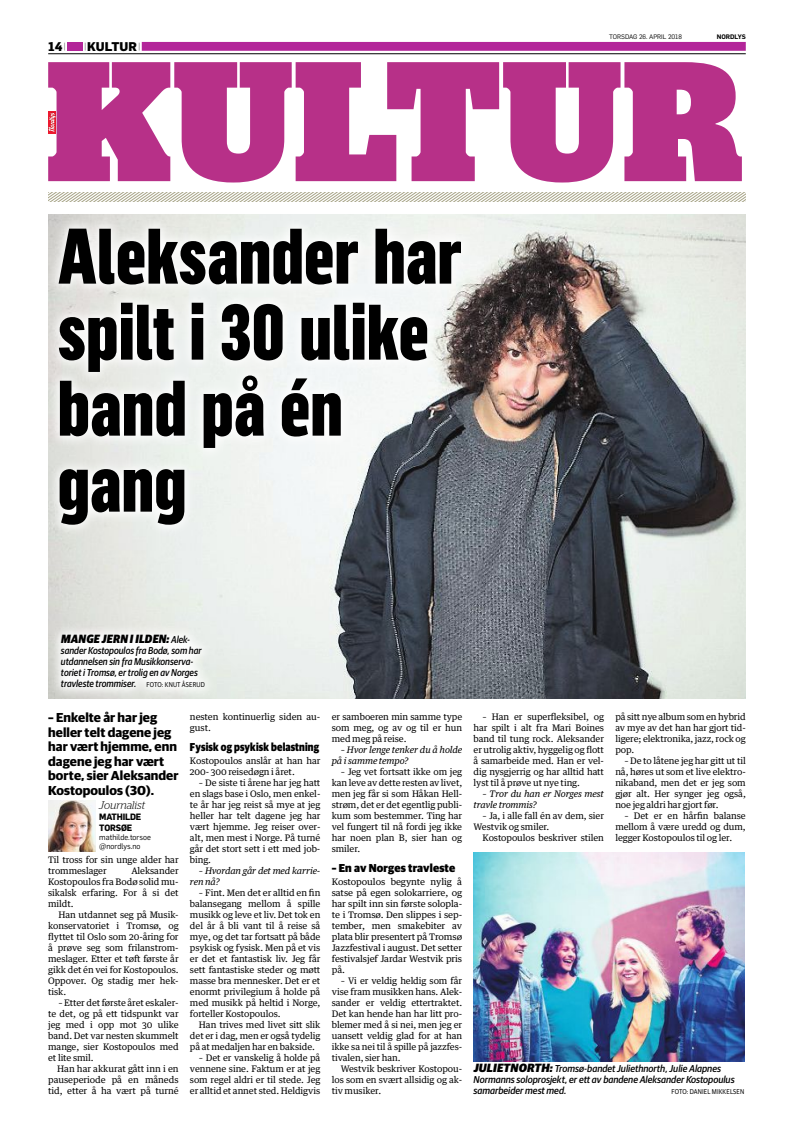
<style>
.page{position:relative;width:794px;height:1134px;background:#fff}
.page>*{position:absolute;margin:0;border:0;box-sizing:border-box;transform-origin:0 0}
.t1{font:900 170px "Stag";letter-spacing:.01em;color:#b73088;scale:.96 1}
.t2{font:900 77px/76px "Amedia Flama Condensed";letter-spacing:-.005em;color:#000;scale:.95 1}
.t3{font:700 13px/14.5px "Guardian Sans";letter-spacing:.005em;color:#000}
.t4{font:800 12.4px "Flama";color:#000}
.t5{font:italic 900 12px "Guardian Sans";letter-spacing:.02em;color:#000;scale:.9 1}
.t6{font:900 11.5px "Guardian Sans";letter-spacing:.015em;color:#000;scale:.83 1}
.t7{font:900 11.5px "Guardian Sans";letter-spacing:.015em;color:#000;scale:.95 1}
.t8{font:italic 300 11px "Stag";color:#000}
.t9{font:italic 500 10px/11px "Guardian Sans";color:#000;scale:.9 1}
.t10{font:italic 500 10px/11px "Guardian Sans";color:#000;scale:.95 1}
.t11{font:9px/11px "Guardian Text Egyp";letter-spacing:-.01em;color:#000;text-align:justify}
.t12{font:italic 9px/11px "Guardian Text Egyp";letter-spacing:-.01em;color:#000}
.t13{font:700 9px/11px "Flama";letter-spacing:-.02em;color:#000;scale:.95 1}
.t14{font:8px/9px "Flama";color:#000;scale:.95 1}
.t15{font:7px "Guardian Sans";letter-spacing:.02em;color:#000;scale:.9 1}
.t16{font:6.4px "Flama";color:#000}
.t17{font:600 6.4px "Flama";color:#000}
.s1{font-family:"Flama Semicondensed";font-weight:200;font-size:10.3px}
.s2{font-weight:500;font-size:10px}
.s3{font-weight:400;font-style:normal;font-size:7px}
.s4{font-weight:900;font-size:12px}
</style>
<div class="page">
<div style="left:142px;top:42px;width:604px;height:9px;background:#b32599"></div>
<div style="left:67px;top:42px;width:16px;height:9px;background:#b32599"></div>
<hr style="left:48px;top:54px;width:698px;height:1px;background:#000">
<svg style="left:49px;top:193px;width:697px;height:9px"></svg>
<div style="left:48px;top:111px;width:8px;height:22px;background:#ed192f"></div>
<svg style="left:48px;top:112px;width:8px;height:20px"></svg>
<img style="left:48px;top:214px;width:698px;height:484px">
<img style="left:473px;top:852px;width:271px;height:209px">
<img style="left:48px;top:800px;width:48px;height:51px">
<svg style="left:48px;top:216px;width:425px;height:321px;fill:#f3f6f6"></svg>
<svg style="left:49px;top:623px;width:167px;height:76px;fill:#f7f8f6"></svg>
<p class="t16" style="left:609px;top:32px;width:74px">TORSDAG 26. APRIL 2018</p>
<p class="t17" style="left:717px;top:32px;width:30px">NORDLYS</p>
<h1 class="t1" style="left:47px;top:23px;width:727px">KULTUR</h1>
<h3 class="t4" style="left:48px;top:37px;width:19px">14<span class="s1">|</span></h3>
<h3 class="t4" style="left:84px;top:37px;width:58px"><span class="s1">|</span>KULTUR<span class="s1">|</span></h3>
<h2 class="t2" style="left:57px;top:216px;width:427px">Aleksander har spilt i 30 ulike band på én gang</h2>
<h3 class="t5" style="left:61px;top:630px;width:145px">MANGE JERN I ILDEN: <span class="s2">Alek-</span></h3>
<p class="t9" style="left:61px;top:644px;width:161px">sander Kostopoulos fra Bodø, som har utdannelsen sin fra Musikkonserva&shy;toriet i Tromsø, er trolig en av Norges travleste trommiser. <span class="s3">FOTO: KNUT ÅSERUD</span></p>
<h3 class="t3" style="left:48px;top:709px;width:132px">– Enkelte år har jeg heller telt dagene jeg har vært hjemme, enn dagene jeg har vært borte, sier Aleksander<br>Kostopoulos (30).</h3>
<p class="t8" style="left:99px;top:799px;width:47px">Journalist</p>
<p class="t13" style="left:99px;top:811px;width:46px">MATHILDE<br>TORSØE</p>
<p class="t14" style="left:99px;top:832px;width:56px">mathilde.torsoe @nordlys.no</p>
<p class="t11" style="left:48px;top:854px;width:132px">Til tross for sin unge alder har trommeslager</p>
<p class="t11" style="left:48px;top:865px;width:132px;text-indent:83px">Aleksander Kostopoulos fra Bodø solid mu&shy;sikalsk erfaring. For å si det mildt.</p>
<p class="t11" style="left:48px;top:908px;width:132px;text-indent:10px">Han utdannet seg på Musik&shy;konservatoriet i Tromsø, og flyttet til Oslo som 20-åring for å prøve seg som frilanstrom&shy;meslager. Etter et tøft første år gikk det én vei for Kostopoulos.<br>Oppover. Og stadig mer hek&shy;tisk.</p>
<p class="t11" style="left:48px;top:996px;width:132px;text-indent:10px">– Etter det første året eskaler&shy;te det, og på ett tidspunkt var jeg med i opp mot 30 ulike band. Det var nesten skummelt mange, sier Kostopoulos med et lite smil.</p>
<p class="t11" style="left:48px;top:1063px;width:132px;text-indent:9px">Han har akkurat gått inn i en pauseperiode på en måneds tid, etter å ha vært på turné</p>
<p class="t11" style="left:190px;top:710px;width:132px">nesten kontinuerlig siden au&shy;gust.</p>
<p class="t6" style="left:190px;top:738px;width:157px">Fysisk og psykisk belastning</p>
<p class="t11" style="left:190px;top:755px;width:132px">Kostopoulos anslår at han har<br>200- 300 reisedøgn i året.</p>
<p class="t11" style="left:190px;top:777px;width:132px;text-indent:9px">– De siste ti årene har jeg hatt en slags base i Oslo, men enkel&shy;te år har jeg reist så mye at jeg heller har telt dagene jeg har vært hjemme. Jeg reiser over&shy;alt, men mest i Norge. På turné går det stort sett i ett med job&shy;bing.</p>
<p class="t12" style="left:190px;top:864px;width:132px;text-indent:9px">– Hvordan går det med karrie&shy;ren nå?</p>
<p class="t11" style="left:190px;top:886px;width:132px;text-indent:9px">– Fint. Men det er alltid en fin balansegang mellom å spille musikk og leve et liv. Det tok en del år å bli vant til å reise så mye, og det tar fortsatt på både psykisk og fysisk. Men på et vis er det et fantastisk liv. Jeg får sett fantastiske steder og møtt masse bra mennesker. Det er et enormt privilegium å holde på med musikk på heltid i Norge, forteller Kostopoulos.</p>
<p class="t11" style="left:190px;top:1018px;width:132px;text-indent:9px">Han trives med livet sitt slik det er i dag, men er også tydelig på at medaljen har en bakside.</p>
<p class="t11" style="left:190px;top:1051px;width:132px;text-indent:9px">– Det er vanskelig å holde på vennene sine. Faktum er at jeg som regel aldri er til stede. Jeg er alltid et annet sted. Heldigvis</p>
<p class="t11" style="left:332px;top:710px;width:132px">er samboeren min samme type som meg, og av og til er hun med meg på reise.</p>
<p class="t12" style="left:332px;top:743px;width:132px;text-indent:9px">– Hvor lenge tenker du å holde på i samme tempo?</p>
<p class="t11" style="left:332px;top:765px;width:132px;text-indent:9px">– Jeg vet fortsatt ikke om jeg kan leve av dette resten av livet, men jeg får si som Håkan Hell&shy;strøm, det er det egentlig publi&shy;kum som bestemmer. Ting har vel fungert til nå fordi jeg ikke har noen plan B, sier han og smiler.</p>
<p class="t7" style="left:332px;top:859px;width:131px">– En av Norges travleste</p>
<p class="t11" style="left:332px;top:876px;width:132px">Kostopoulos begynte nylig å satse på egen solokarriere, og har spilt inn sin første solopla&shy;te i Tromsø. Den slippes i sep&shy;tember, men smakebiter av plata blir presentert på Tromsø Jazzfestival i august. Det setter festivalsjef Jardar Westvik pris på.</p>
<p class="t11" style="left:332px;top:975px;width:132px;text-indent:9px">– Vi er veldig heldig som får vise fram musikken hans. Alek&shy;sander er veldig ettertraktet.<br>Det kan hende han har litt pro&shy;blemer med å si nei, men jeg er uansett veldig glad for at han ikke sa nei til å spille på jazzfes&shy;tivalen, sier han.</p>
<p class="t11" style="left:332px;top:1062px;width:132px;text-indent:9px">Westvik beskriver Kostopou&shy;los som en svært allsidig og ak&shy;tiv musiker.</p>
<p class="t11" style="left:473px;top:711px;width:132px;text-indent:9px">– Han er superfleksibel, og har spilt i alt fra Mari Boines band til tung rock. Aleksander er utrolig aktiv, hyggelig og flott å samarbeide med. Han er vel&shy;dig nysgjerrig og har alltid hatt lyst til å prøve ut nye ting.</p>
<p class="t12" style="left:473px;top:787px;width:132px;text-indent:9px">– Tror du han er Norges mest travle trommis?</p>
<p class="t11" style="left:473px;top:809px;width:132px;text-indent:9px">– Ja, i alle fall én av dem, sier<br>Westvik og smiler.</p>
<p class="t11" style="left:482px;top:831px;width:123px">Kostopoulos beskriver stilen</p>
<p class="t11" style="left:615px;top:710px;width:132px">på sitt nye album som en hybrid av mye av det han har gjort tid&shy;ligere; elektronika, jazz, rock og pop.</p>
<p class="t11" style="left:615px;top:754px;width:132px;text-indent:9px">– De to låtene jeg har gitt ut til nå, høres ut som et live elektro&shy;nikaband, men det er jeg som gjør alt. Her synger jeg også, noe jeg aldri har gjort før.</p>
<p class="t11" style="left:615px;top:809px;width:132px;text-indent:9px">– Det er en hårfin balanse mellom å være uredd og dum, legger Kostopoulos til og ler.</p>
<p class="t10" style="left:473px;top:1062px;width:276px"><span class="s4">JULIETNORTH:</span> Tromsø-bandet Juliethnorth, Julie Alapnes<br>Normanns soloprosjekt, er ett av bandene Aleksander Kostopoulus samarbeider mest med.</p>
<p class="t15" style="left:671px;top:1087px;width:82px">FOTO: DANIEL MIKKELSEN</p>
</div>
